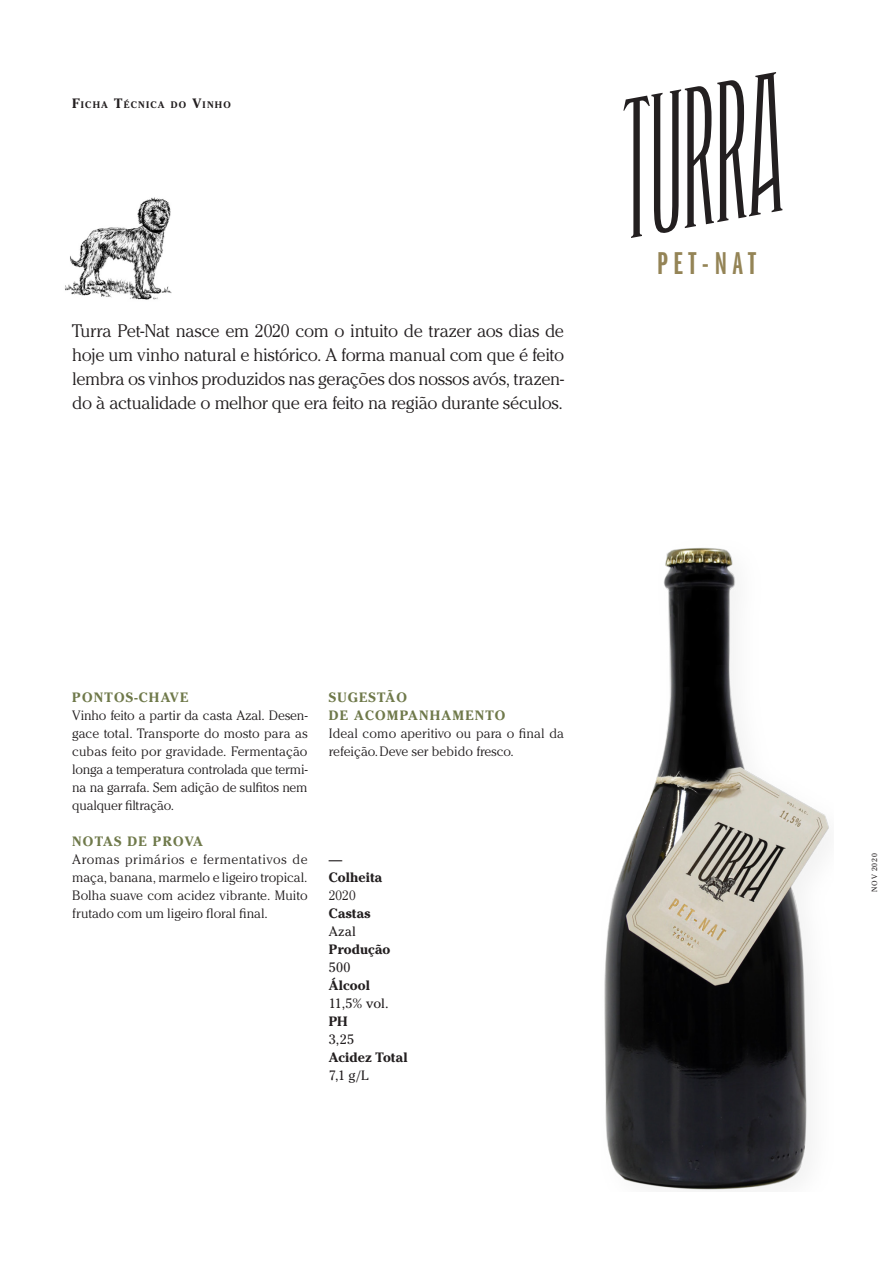
<style>
.page{position:relative;width:893px;height:1263px;background:#fff}
.page>*{position:absolute;margin:0;border:0;box-sizing:border-box;transform-origin:0 0}
.t1{font:32.7px "ITC Franklin Gothic Std Dm X Cp";letter-spacing:.175em;color:#948456}
.txt{font:300 18px/24px "Cheltenham Std";letter-spacing:-.025em;color:#231f20;text-align:justify}
.txt-2{font:300 13.5px/18px "Cheltenham Std";letter-spacing:-.005em;color:#231f20;text-align:justify}
.titulo_txt{font:700 13.5px "Cheltenham Std";letter-spacing:.09em;color:#6f794a}
.txt-3{font:700 13.5px "Cheltenham Std";letter-spacing:.005em;color:#231f20}
.txt-4{font:13.5px "Cheltenham Std";letter-spacing:.01em;color:#231f20}
.titulo_txt-2{font:700 9.45px "Cheltenham Std";letter-spacing:.13em;color:#231f20}
.titulo_txt-3{font:7.5px "Cheltenham Std";letter-spacing:.09em;color:#231f20}
.s1{font-size:13.5px}
</style>
<div class="page">
<img style="left:65px;top:197px;width:107px;height:103px">
<svg style="left:623px;top:72px;width:159px;height:166px"></svg>
<img style="left:604px;top:547px;width:225px;height:644px">
<p class="titulo_txt-2" style="left:72px;top:99px;width:160px"><span class="s1">F</span>ICHA <span class="s1">T</span>ÉCNICA DO <span class="s1">V</span>INHO</p>
<p class="txt" style="left:72px;top:318px;width:493px">Turra Pet-Nat nasce em 2020 com o intuito de trazer aos dias de hoje um vinho natural e histórico. A forma manual com que é feito lembra os vinhos produzidos nas gerações dos nossos avós, trazen&shy;do à actualidade o melhor que era feito na região durante séculos.</p>
<p class="t1" style="left:657px;top:246px;width:100px">PET-NAT</p>
<p class="titulo_txt" style="left:329px;top:689px;width:80px">SUGESTÃO</p>
<p class="titulo_txt" style="left:329px;top:707px;width:178px">DE ACOMPANHAMENTO</p>
<p class="txt-2" style="left:329px;top:724px;width:237px">Ideal como aperitivo ou para o final da refeição. Deve ser bebido fresco.</p>
<p class="titulo_txt" style="left:72px;top:689px;width:117px">PONTOS-CHAVE</p>
<p class="txt-2" style="left:72px;top:706px;width:237px">Vinho feito a partir da casta Azal. Desen&shy;gace total. Transporte do mosto para as cubas feito por gravidade. Fermentação longa a temperatura controlada que termi&shy;na na garrafa. Sem adição de sulfitos nem qualquer filtração.</p>
<p class="titulo_txt" style="left:72px;top:833px;width:132px">NOTAS DE PROVA</p>
<p class="txt-2" style="left:72px;top:850px;width:237px">Aromas primários e fermentativos de maça, banana, marmelo e ligeiro tropical.<br>Bolha suave com acidez vibrante. Muito frutado com um ligeiro floral final.</p>
<p class="txt-4" style="left:329px;top:851px;width:15px">—</p>
<p class="txt-3" style="left:329px;top:869px;width:55px">Colheita</p>
<p class="txt-2" style="left:329px;top:886px;width:28px">2020</p>
<p class="txt-3" style="left:329px;top:905px;width:43px">Castas</p>
<p class="txt-4" style="left:329px;top:923px;width:29px">Azal</p>
<p class="txt-3" style="left:329px;top:941px;width:63px">Produção</p>
<p class="txt-4" style="left:329px;top:959px;width:23px">500</p>
<p class="txt-3" style="left:329px;top:977px;width:43px">Álcool</p>
<p class="txt-4" style="left:329px;top:995px;width:61px">11,5% vol.</p>
<p class="txt-3" style="left:329px;top:1013px;width:20px">PH</p>
<p class="txt-4" style="left:329px;top:1031px;width:27px">3,25</p>
<p class="txt-3" style="left:329px;top:1049px;width:80px">Acidez Total</p>
<p class="txt-4" style="left:329px;top:1067px;width:41px">7,1 g/L</p>
<p class="titulo_txt-3" style="left:870px;top:891px;width:40px;rotate:-90deg">NOV 2020</p>
</div>
